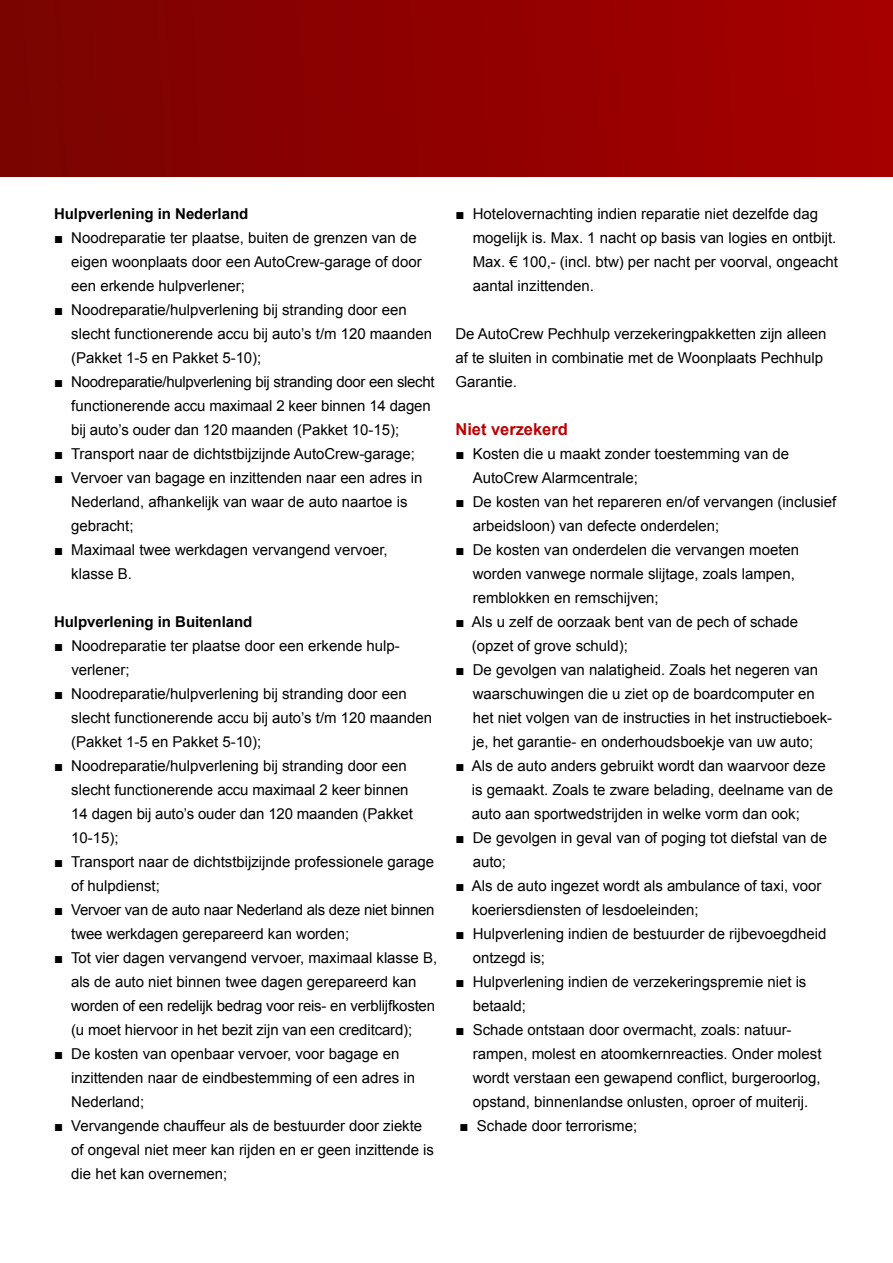
<style>
.page{position:relative;width:893px;height:1263px;background:#fff}
.page>*{position:absolute;margin:0;border:0;box-sizing:border-box;transform-origin:0 0}
.t1{font:700 16.5px "Arial";color:#bd0000}
.t2{font:15px/24px "Arial";color:#000}
.t3{font:15px/24px "Arial";letter-spacing:-.02em;color:#000}
.t4{font:700 15px "Arial";color:#000}
</style>
<div class="page">
<div style="left:0;top:0;width:893px;height:176px;background:linear-gradient(to right,#790300,#a70000)"></div>
<p class="t4" style="left:54px;top:204px;width:196px">Hulpverlening in Nederland</p>
<p class="t2" style="left:71px;top:226px;width:352px;text-indent:-17px">■ Noodreparatie ter plaatse, buiten de grenzen van de eigen woonplaats door een AutoCrew-garage of door een erkende hulpverlener;</p>
<p class="t2" style="left:71px;top:298px;width:362px;text-indent:-17px">■ Noodreparatie/hulpverlening bij stranding door een slecht functionerende accu bij auto’s t/m 120 maanden (Pakket 1-5 en Pakket 5-10);</p>
<p class="t2" style="left:71px;top:370px;width:365px;text-indent:-17px">■ Noodreparatie/hulpverlening bij stranding door een slecht functionerende accu maximaal 2 keer binnen 14 dagen bij auto’s ouder dan 120 maanden (Pakket 10-15);</p>
<p class="t2" style="left:54px;top:442px;width:362px">■ Transport naar de dichtstbijzijnde AutoCrew-garage;</p>
<p class="t2" style="left:71px;top:466px;width:353px;text-indent:-17px">■ Vervoer van bagage en inzittenden naar een adres in<br>Nederland, afhankelijk van waar de auto naartoe is gebracht;</p>
<p class="t2" style="left:71px;top:538px;width:318px;text-indent:-17px">■ Maximaal twee werkdagen vervangend vervoer, klasse B.</p>
<p class="t4" style="left:54px;top:612px;width:200px">Hulpverlening in Buitenland</p>
<p class="t2" style="left:71px;top:634px;width:330px;text-indent:-17px">■ Noodreparatie ter plaatse door een erkende hulp&shy;verlener;</p>
<p class="t2" style="left:71px;top:682px;width:362px;text-indent:-17px">■ Noodreparatie/hulpverlening bij stranding door een slecht functionerende accu bij auto’s t/m 120 maanden (Pakket 1-5 en Pakket 5-10);</p>
<p class="t2" style="left:71px;top:754px;width:343px;text-indent:-17px">■ Noodreparatie/hulpverlening bij stranding door een slecht functionerende accu maximaal 2 keer binnen 14 dagen bij auto’s ouder dan 120 maanden (Pakket 10-15);</p>
<p class="t2" style="left:71px;top:850px;width:364px;text-indent:-17px">■ Transport naar de dichtstbijzijnde professionele garage of hulpdienst;</p>
<p class="t3" style="left:71px;top:898px;width:365px;text-indent:-17px">■ Vervoer van de auto naar Nederland als deze niet binnen twee werkdagen gerepareerd kan worden;</p>
<p class="t2" style="left:71px;top:946px;width:368px;text-indent:-17px">■ Tot vier dagen vervangend vervoer, maximaal klasse B, als de auto niet binnen twee dagen gerepareerd kan worden of een redelijk bedrag voor reis- en verblijfkosten (u moet hiervoor in het bezit zijn van een creditcard);</p>
<p class="t2" style="left:71px;top:1042px;width:345px;text-indent:-17px">■ De kosten van openbaar vervoer, voor bagage en inzittenden naar de eindbestemming of een adres in<br>Nederland;</p>
<p class="t2" style="left:71px;top:1114px;width:364px;text-indent:-17px">■ Vervangende chauffeur als de bestuurder door ziekte of ongeval niet meer kan rijden en er geen inzittende is die het kan overnemen;</p>
<p class="t2" style="left:473px;top:202px;width:367px;text-indent:-17px">■ Hotelovernachting indien reparatie niet dezelfde dag mogelijk is. Max. 1 nacht op basis van logies en ontbijt.<br>Max. € 100,- (incl. btw) per nacht per voorval, ongeacht aantal inzittenden.</p>
<p class="t2" style="left:455px;top:322px;width:373px">De AutoCrew Pechhulp verzekeringpakketten zijn alleen af te sluiten in combinatie met de Woonplaats Pechhulp<br>Garantie.</p>
<p class="t1" style="left:455px;top:418px;width:114px">Niet verzekerd</p>
<p class="t2" style="left:473px;top:442px;width:318px;text-indent:-17px">■ Kosten die u maakt zonder toestemming van de<br>AutoCrew Alarmcentrale;</p>
<p class="t2" style="left:473px;top:490px;width:365px;text-indent:-17px">■ De kosten van het repareren en/of vervangen (inclusief arbeidsloon) van defecte onderdelen;</p>
<p class="t2" style="left:473px;top:538px;width:328px;text-indent:-17px">■ De kosten van onderdelen die vervangen moeten worden vanwege normale slijtage, zoals lampen, remblokken en remschijven;</p>
<p class="t2" style="left:472px;top:610px;width:328px;text-indent:-16px">■ Als u zelf de oorzaak bent van de pech of schade (opzet of grove schuld);</p>
<p class="t2" style="left:473px;top:658px;width:361px;text-indent:-17px">■ De gevolgen van nalatigheid. Zoals het negeren van waarschuwingen die u ziet op de boardcomputer en het niet volgen van de instructies in het instructieboek&shy;je, het garantie- en onderhoudsboekje van uw auto;</p>
<p class="t2" style="left:472px;top:754px;width:363px;text-indent:-16px">■ Als de auto anders gebruikt wordt dan waarvoor deze is gemaakt. Zoals te zware belading, deelname van de auto aan sportwedstrijden in welke vorm dan ook;</p>
<p class="t2" style="left:473px;top:826px;width:356px;text-indent:-17px">■ De gevolgen in geval van of poging tot diefstal van de auto;</p>
<p class="t2" style="left:472px;top:874px;width:351px;text-indent:-16px">■ Als de auto ingezet wordt als ambulance of taxi, voor koeriersdiensten of lesdoeleinden;</p>
<p class="t2" style="left:473px;top:922px;width:355px;text-indent:-17px">■ Hulpverlening indien de bestuurder de rijbevoegdheid ontzegd is;</p>
<p class="t2" style="left:473px;top:970px;width:335px;text-indent:-17px">■ Hulpverlening indien de verzekeringspremie niet is betaald;</p>
<p class="t2" style="left:473px;top:1018px;width:350px;text-indent:-17px">■ Schade ontstaan door overmacht, zoals: natuur&shy;rampen, molest en atoomkernreacties. Onder molest wordt verstaan een gewapend conflict, burgeroorlog, opstand, binnenlandse onlusten, oproer of muiterij.</p>
<p class="t2" style="left:460px;top:1114px;width:179px">■ Schade door terrorisme;</p>
</div>
